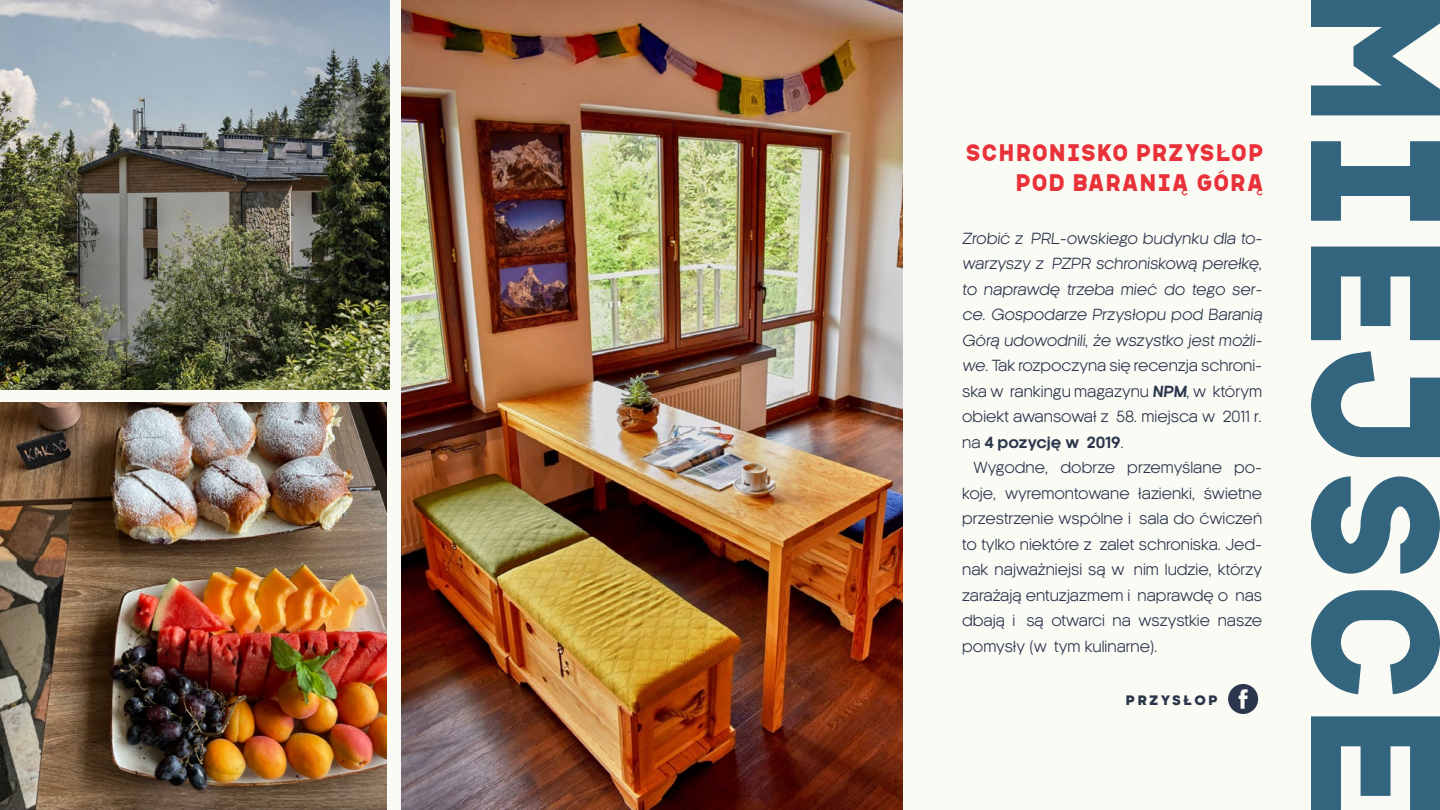
<style>
.page{position:relative;width:1440px;height:810px;background:#fbfbf5}
.page>*{position:absolute;margin:0;border:0;box-sizing:border-box;transform-origin:0 0}
.t1{font:24px/30px "Apice";letter-spacing:-.055em;color:#e93139;text-align:right}
.t2{font:italic 15px/25.5px "Kamerik 205";color:#2b364c;text-align:justify}
.t3{font:15px/25.5px "Kamerik 205";color:#2b364c;text-align:justify}
.t4{font:800 12.75px "Kamerik 205";letter-spacing:.2em;color:#2b364c}
.s1{font-style:normal}
.s2{font-weight:700}
.s3{font-weight:700;font-style:normal}
</style>
<div class="page">
<img style="left:0;top:0;width:390px;height:390px">
<img style="left:402px;top:0;width:501px;height:810px">
<img style="left:1px;top:402px;width:385px;height:408px">
<svg style="left:1311px;top:0;width:129px;height:810px;fill:#34657f"></svg>
<svg style="left:1228px;top:684px;width:30px;height:30px"></svg>
<h1 class="t1" style="left:965px;top:136px;width:302px">SCHRONISKO PRZYSŁOP<br>POD BARANIĄ GÓRĄ</h1>
<p class="t2" style="left:962px;top:226px;width:302px">Zrobić z PRL-owskiego budynku dla to&shy;warzyszy z PZPR schroniskową perełkę, to naprawdę trzeba mieć do tego ser&shy;ce. Gospodarze Przysłopu pod Baranią Górą udowodnili, że wszystko jest możli&shy;we. <span class="s1">Tak rozpoczyna się recenzja schroni&shy;ska w rankingu magazynu</span> <span class="s2">NPM</span><span class="s1">, w którym obiekt awansował z 58. miejsca w 2011 r. na</span> <span class="s3">4 pozycję w 2019</span><span class="s1">.</span></p>
<p class="t3" style="left:962px;top:455px;width:302px;text-indent:11px">Wygodne, dobrze przemyślane po&shy;koje, wyremontowane łazienki, świetne przestrzenie wspólne i sala do ćwiczeń to tylko niektóre z zalet schroniska. Jed&shy;nak najważniejsi są w nim ludzie, którzy zarażają entuzjazmem i naprawdę o nas dbają i są otwarci na wszystkie nasze pomysły (w tym kulinarne).</p>
<p class="t4" style="left:1126px;top:693px;width:93px">PRZYSŁOP</p>
</div>
